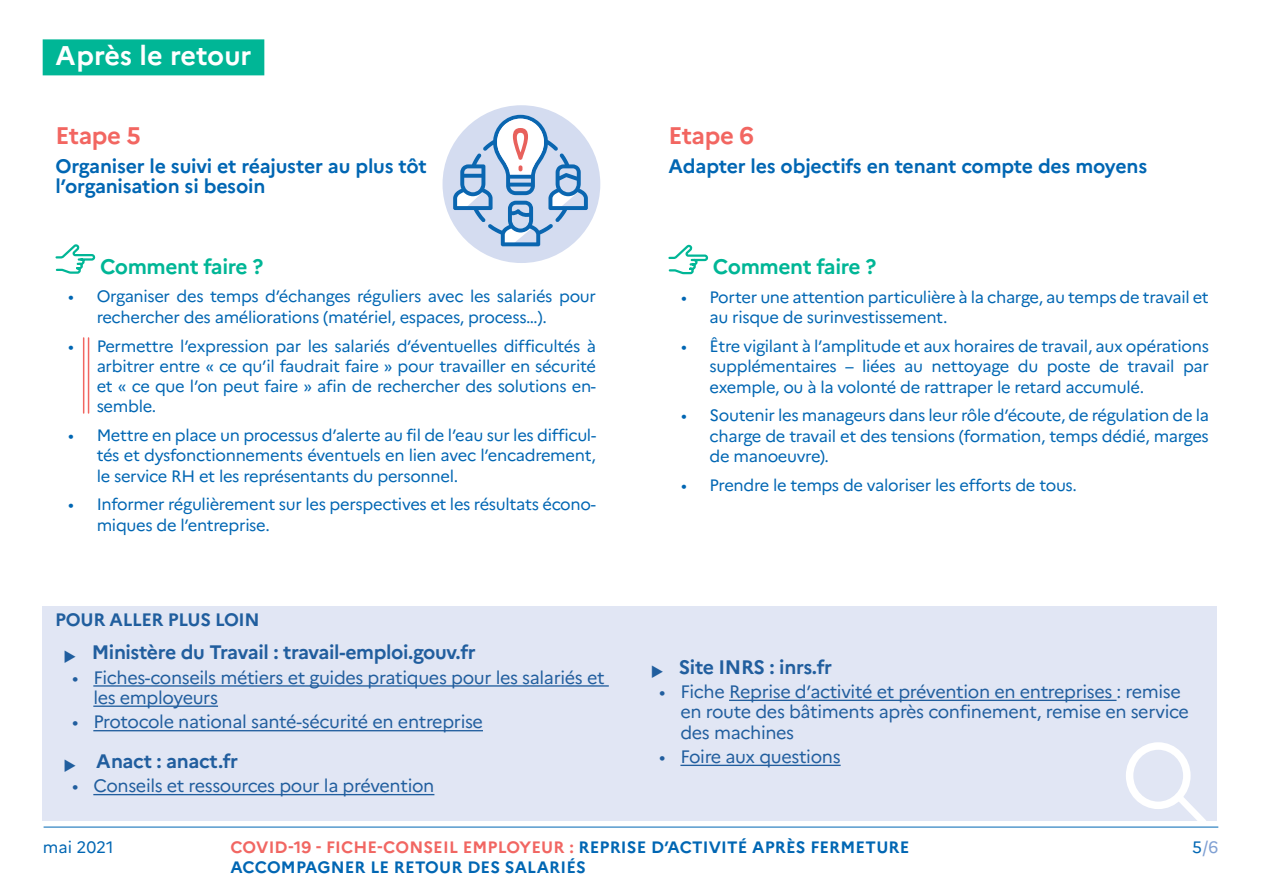
<style>
.page{position:relative;width:1263px;height:893px;background:#fff}
.page>*{position:absolute;margin:0;border:0;box-sizing:border-box;transform-origin:0 0}
.t1{font:700 27px "Marianne";color:#fff}
.t2{font:700 24px "Marianne";letter-spacing:-.02em;color:#f26661}
.t3{font:700 21px "Marianne";letter-spacing:-.02em;color:#00b696}
.t4{font:700 19.5px/20.2px "Marianne";letter-spacing:-.01em;color:#0066b3}
.t5{font:700 19.5px "Marianne";letter-spacing:-.02em;color:#215e9e}
.t6{font:18px/20.2px "Marianne";letter-spacing:-.02em;color:#215e9e}
.t7{font:700 18px "Marianne";letter-spacing:-.02em;color:#205e9e}
.t8{font:16.5px/20.2px "Marianne";letter-spacing:-.02em;color:#0066b3;text-align:justify}
.t9{font:700 16.5px/19.8px "Marianne";letter-spacing:.01em;color:#0066b3}
.t10{font:16.5px "Marianne";color:#80a0d3}
.s1{color:#205e9e}
.s2{color:#f16662}
.s3{color:#0066b3}
</style>
<div class="page">
<hr style="left:44px;top:827px;width:1174px;height:1px;background:#0066b3">
<div style="left:442px;top:105px;width:158px;height:158px;background:#d4dcf0;border-radius:50%"></div>
<svg style="left:453px;top:115px;width:135px;height:131px"></svg>
<svg style="left:55px;top:244px;width:41px;height:30px"></svg>
<svg style="left:668px;top:244px;width:41px;height:31px"></svg>
<div style="left:42px;top:607px;width:1174px;height:214px;background:#e1e6f4"></div>
<hr style="left:93px;top:685px;width:516px;height:2px;background:#215e9e">
<hr style="left:93px;top:705px;width:125px;height:2px;background:#215e9e">
<hr style="left:93px;top:730px;width:390px;height:1px;background:#215e9e">
<hr style="left:93px;top:794px;width:341px;height:1px;background:#215e9e">
<hr style="left:729px;top:700px;width:387px;height:1px;background:#215e9e">
<hr style="left:680px;top:765px;width:161px;height:1px;background:#215e9e">
<svg style="left:1176px;top:794px;width:30px;height:27px"></svg>
<div style="left:1126px;top:742px;width:64px;height:67px;border:8px solid #fff;border-radius:50%"></div>
<div style="left:43px;top:39px;width:221px;height:36px;background:#00b696"></div>
<hr style="left:88px;top:338px;width:1px;height:75px;background:#f16661">
<hr style="left:83px;top:338px;width:1px;height:75px;background:#f16661">
<h1 class="t1" style="left:55px;top:39px;width:198px">Après le retour</h1>
<h2 class="t2" style="left:55px;top:121px;width:87px">Etape 5</h2>
<p class="t4" style="left:55px;top:156px;width:373px">Organiser le suivi et réajuster au plus tôt l’organisation si besoin</p>
<p class="t3" style="left:100px;top:253px;width:165px">Comment faire ?</p>
<p class="t8" style="left:97px;top:286px;width:501px;text-indent:-28px">• Organiser des temps d’échanges réguliers avec les salariés pour rechercher des améliorations (matériel, espaces, process…).</p>
<p class="t8" style="left:97px;top:335px;width:501px;text-indent:-28px">• Permettre l’expression par les salariés d’éventuelles difficultés à arbitrer entre « ce qu’il faudrait faire » pour travailler en sécurité et « ce que l’on peut faire » afin de rechercher des solutions en&shy;semble.</p>
<p class="t8" style="left:97px;top:425px;width:501px;text-indent:-28px">• Mettre en place un processus d’alerte au fil de l’eau sur les difficul&shy;tés et dysfonctionnements éventuels en lien avec l’encadrement, le service RH et les représentants du personnel.</p>
<p class="t8" style="left:97px;top:494px;width:501px;text-indent:-28px">• Informer régulièrement sur les perspectives et les résultats écono&shy;miques de l’entreprise.</p>
<p class="t7" style="left:55px;top:608px;width:206px">POUR ALLER PLUS LOIN</p>
<p class="t5" style="left:64px;top:640px;width:413px"><span class="s1">◆</span> Ministère du Travail : travail-emploi.gouv.fr</p>
<p class="t6" style="left:93px;top:667px;width:513px;text-indent:-21px">• Fiches-conseils métiers et guides pratiques pour les salariés et les employeurs</p>
<p class="t6" style="left:72px;top:712px;width:412px">• Protocole national santé-sécurité en entreprise</p>
<p class="t5" style="left:64px;top:749px;width:176px"><span class="s1">◆</span> Anact : anact.fr</p>
<p class="t6" style="left:72px;top:776px;width:364px">• Conseils et ressources pour la prévention</p>
<h2 class="t2" style="left:668px;top:121px;width:87px">Etape 6</h2>
<p class="t4" style="left:668px;top:156px;width:480px">Adapter les objectifs en tenant compte des moyens</p>
<p class="t3" style="left:713px;top:254px;width:165px">Comment faire ?</p>
<p class="t8" style="left:710px;top:287px;width:501px;text-indent:-28px">• Porter une attention particulière à la charge, au temps de travail et au risque de surinvestissement.</p>
<p class="t8" style="left:710px;top:336px;width:501px;text-indent:-28px">• Être vigilant à l’amplitude et aux horaires de travail, aux opérations supplémentaires – liées au nettoyage du poste de travail par exemple, ou à la volonté de rattraper le retard accumulé.</p>
<p class="t8" style="left:710px;top:405px;width:501px;text-indent:-28px">• Soutenir les manageurs dans leur rôle d’écoute, de régulation de la charge de travail et des tensions (formation, temps dédié, marges de manoeuvre).</p>
<p class="t8" style="left:681px;top:474px;width:397px">• Prendre le temps de valoriser les efforts de tous.</p>
<p class="t5" style="left:651px;top:655px;width:183px"><span class="s1">◆</span> Site INRS : inrs.fr</p>
<p class="t6" style="left:680px;top:681px;width:510px;text-indent:-21px">• Fiche Reprise d’activité et prévention en entreprises : remise en route des bâtiments après confinement, remise en service des machines</p>
<p class="t6" style="left:659px;top:746px;width:183px">• Foire aux questions</p>
<p class="t9" style="left:230px;top:837px;width:681px"><span class="s2">COVID-19 - FICHE-CONSEIL EMPLOYEUR :</span> REPRISE D’ACTIVITÉ APRÈS FERMETURE<br>ACCOMPAGNER LE RETOUR DES SALARIÉS</p>
<p class="t8" style="left:43px;top:837px;width:72px">mai 2021</p>
<p class="t10" style="left:1192px;top:837px;width:28px"><span class="s3">5</span>/6</p>
</div>
